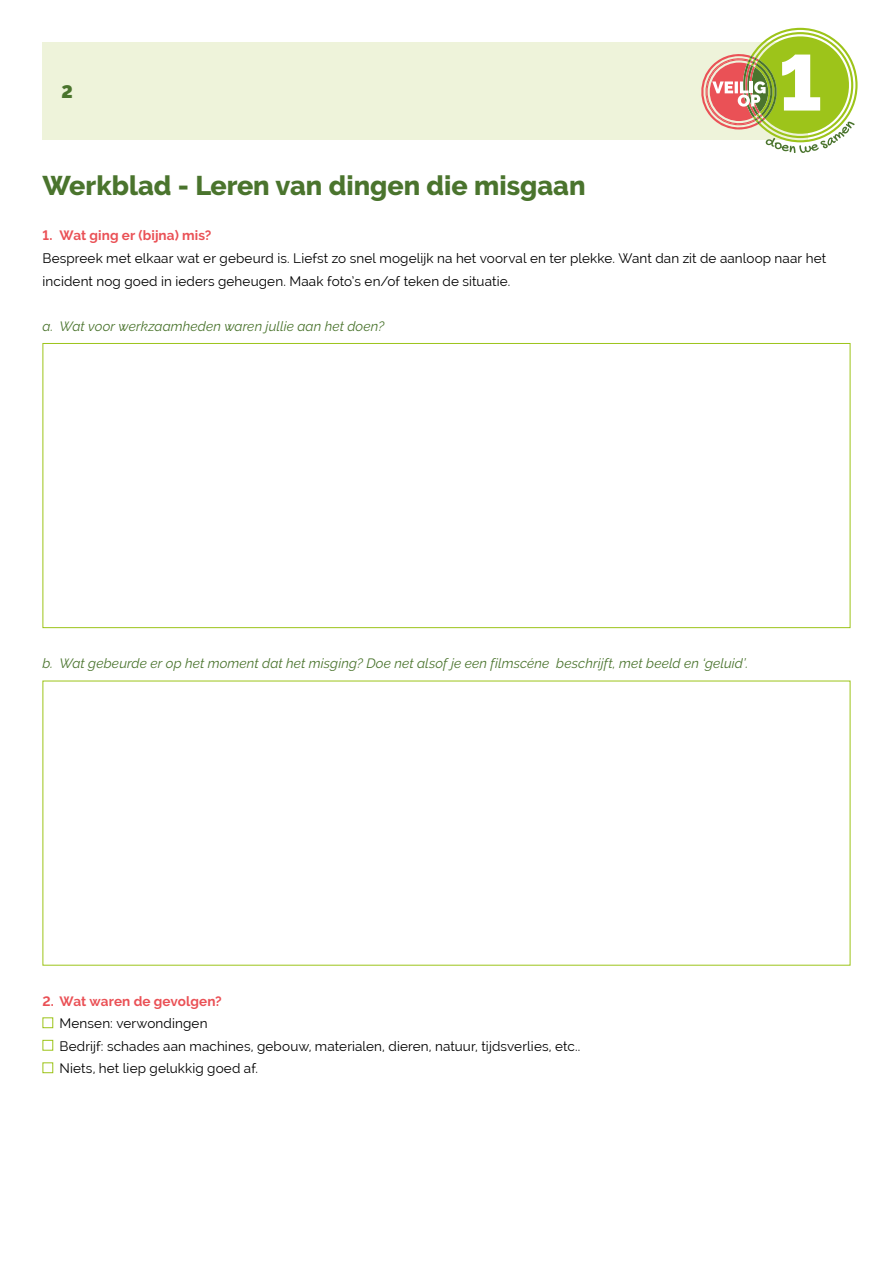
<style>
.page{position:relative;width:893px;height:1263px;background:#fff}
.page>*{position:absolute;margin:0;border:0;box-sizing:border-box;transform-origin:0 0}
.t1{font:800 27px "Raleway";color:#4a742d}
.t2{font:900 18px "Raleway";color:#4a742d}
.t3{font:13.5px/22.5px "Raleway";letter-spacing:.01em;color:#000}
.t4{font:italic 13.5px "Raleway";letter-spacing:.01em;color:#4a742d}
.t5{font:700 13.5px "Raleway";letter-spacing:.01em;color:#ea5156}
</style>
<div class="page">
<div style="left:43px;top:43px;width:765px;height:97px;background:#eef3da"></div>
<svg style="left:698px;top:28px;width:159px;height:125px"></svg>
<div style="left:43px;top:1017px;width:10px;height:11px;border:1px solid #9dc41a"></div>
<div style="left:43px;top:1040px;width:10px;height:10px;border:1px solid #9dc41a"></div>
<div style="left:43px;top:1062px;width:10px;height:11px;border:1px solid #9dc41a"></div>
<h2 class="t2" style="left:62px;top:81px;width:13px">2</h2>
<h1 class="t1" style="left:43px;top:171px;width:545px">Werkblad - Leren van dingen die misgaan</h1>
<p class="t5" style="left:43px;top:228px;width:171px">1. Wat ging er (bijna) mis?</p>
<p class="t3" style="left:43px;top:247px;width:785px">Bespreek met elkaar wat er gebeurd is. Liefst zo snel mogelijk na het voorval en ter plekke. Want dan zit de aanloop naar het incident nog goed in ieders geheugen. Maak foto’s en/of teken de situatie.</p>
<p class="t4" style="left:43px;top:318px;width:343px">a. Wat voor werkzaamheden waren jullie aan het doen?</p>
<p class="t4" style="left:43px;top:655px;width:707px">b. Wat gebeurde er op het moment dat het misging? Doe net alsof je een filmscéne beschrijft, met beeld en ‘geluid’.</p>
<p class="t5" style="left:43px;top:993px;width:181px">2. Wat waren de gevolgen?</p>
<p class="t3" style="left:60px;top:1012px;width:522px">Mensen: verwondingen<br>Bedrijf: schades aan machines, gebouw, materialen, dieren, natuur, tijdsverlies, etc..<br>Niets, het liep gelukkig goed af.</p>
</div>
